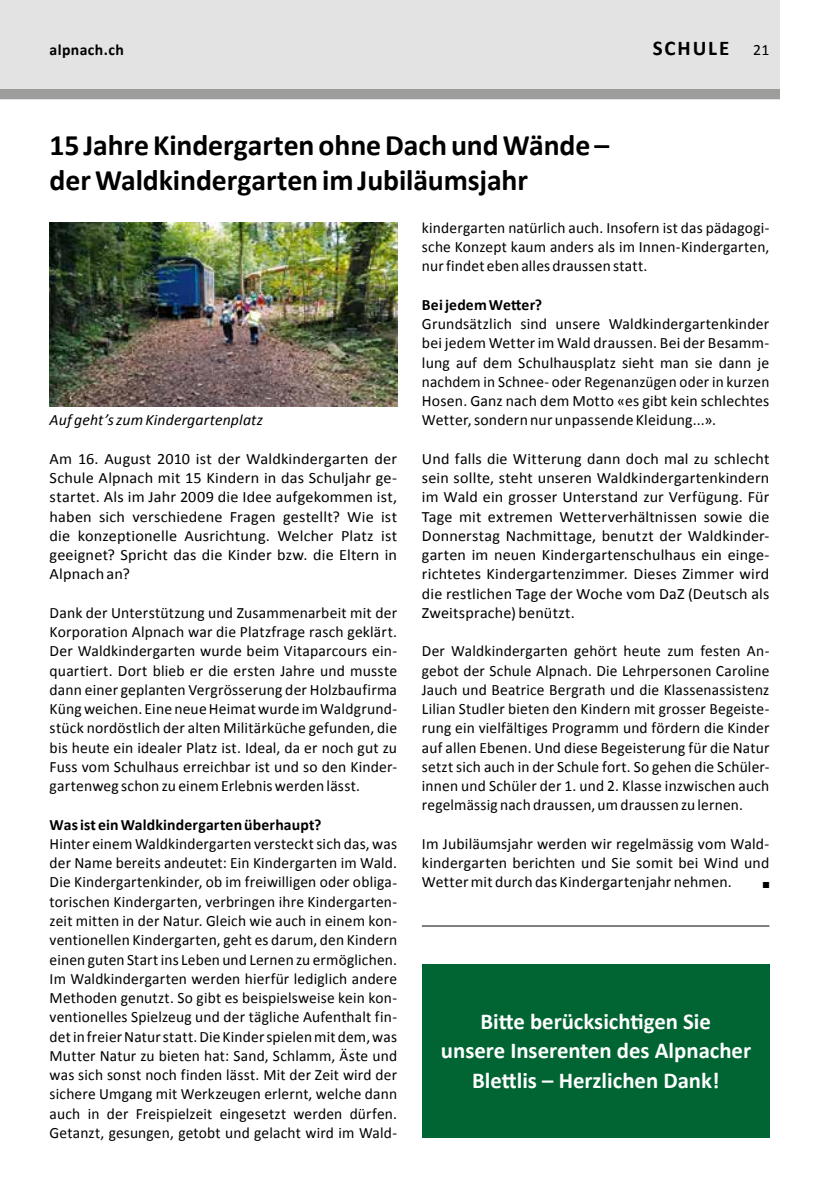
<style>
.page{position:relative;width:829px;height:1191px;background:#fff}
.page>*{position:absolute;margin:0;border:0;box-sizing:border-box;transform-origin:0 0}
.t1{font:700 29.75px/35px "Calibri";letter-spacing:-.005em;color:#000}
.t2{font:700 22.75px/29.8px "Calibri";color:#fff;text-align:center}
.t3{font:700 21px "Calibri";letter-spacing:.09em;color:#000}
.t4{font:15.75px/19.2px "Calibri";letter-spacing:.01em;color:#000;text-align:justify}
.t5{font:700 15.75px "Calibri";letter-spacing:.01em;color:#000}
.t6{font:italic 15.75px "Calibri";letter-spacing:.01em;color:#000}
.t7{font:8.75px "Zapf Dingbats ITC";color:#000}
.s1{font-weight:400;font-size:15.75px}
</style>
<div class="page">
<div style="left:0;top:0;width:779px;height:99px;background:#e3e3e3"></div>
<div style="left:0;top:89px;width:779px;height:10px;background:#9d9d9c"></div>
<hr style="left:422px;top:925px;width:347px;height:1px;background:#000">
<img style="left:50px;top:223px;width:347px;height:183px">
<div style="left:422px;top:964px;width:347px;height:173px;background:#006533"></div>
<p class="t5" style="left:50px;top:40px;width:76px">alpnach.ch</p>
<h3 class="t3" style="left:652px;top:35px;width:118px">SCHULE <span class="s1">21</span></h3>
<h1 class="t1" style="left:50px;top:128px;width:561px">15 Jahre Kindergarten ohne Dach und Wände – der Waldkindergarten im Jubiläumsjahr</h1>
<p class="t6" style="left:50px;top:409px;width:215px">Auf geht’s zum Kindergartenplatz</p>
<p class="t4" style="left:50px;top:449px;width:349px">Am 16. August 2010 ist der Waldkindergarten der Schule Alpnach mit 15 Kindern in das Schuljahr ge&shy;startet. Als im Jahr 2009 die Idee aufgekommen ist, haben sich verschiedene Fragen gestellt? Wie ist die konzeptionelle Ausrichtung. Welcher Platz ist geeignet? Spricht das die Kinder bzw. die Eltern in Alpnach an?</p>
<p class="t4" style="left:50px;top:603px;width:349px">Dank der Unterstützung und Zusammenarbeit mit der Korporation Alpnach war die Platzfrage rasch geklärt.<br>Der Waldkindergarten wurde beim Vitaparcours ein&shy;quartiert. Dort blieb er die ersten Jahre und musste dann einer geplanten Vergrösserung der Holzbaufirma Küng weichen. Eine neue Heimat wurde im Waldgrund&shy;stück nordöstlich der alten Militärküche gefunden, die bis heute ein idealer Platz ist. Ideal, da er noch gut zu Fuss vom Schulhaus erreichbar ist und so den Kinder&shy;gartenweg schon zu einem Erlebnis werden lässt.</p>
<p class="t5" style="left:50px;top:814px;width:273px">Was ist ein Waldkindergarten überhaupt?</p>
<p class="t4" style="left:50px;top:834px;width:349px">Hinter einem Waldkindergarten versteckt sich das, was der Name bereits andeutet: Ein Kindergarten im Wald.<br>Die Kindergartenkinder, ob im freiwilligen oder obliga&shy;torischen Kindergarten, verbringen ihre Kindergarten&shy;zeit mitten in der Natur. Gleich wie auch in einem kon&shy;ventionellen Kindergarten, geht es darum, den Kindern einen guten Start ins Leben und Lernen zu ermöglichen.<br>Im Waldkindergarten werden hierfür lediglich andere Methoden genutzt. So gibt es beispielsweise kein kon&shy;ventionelles Spielzeug und der tägliche Aufenthalt fin&shy;det in freier Natur statt. Die Kinder spielen mit dem, was Mutter Natur zu bieten hat: Sand, Schlamm, Äste und was sich sonst noch finden lässt. Mit der Zeit wird der sichere Umgang mit Werkzeugen erlernt, welche dann auch in der Freispielzeit eingesetzt werden dürfen.<br>Getanzt, gesungen, getobt und gelacht wird im Wald-</p>
<p class="t4" style="left:422px;top:218px;width:349px">kindergarten natürlich auch. Insofern ist das pädagogi&shy;sche Konzept kaum anders als im Innen-Kindergarten, nur findet eben alles draussen statt.</p>
<p class="t5" style="left:422px;top:294px;width:122px">Bei jedem Wetter?</p>
<p class="t4" style="left:422px;top:314px;width:349px">Grundsätzlich sind unsere Waldkindergartenkinder bei jedem Wetter im Wald draussen. Bei der Besamm&shy;lung auf dem Schulhausplatz sieht man sie dann je nachdem in Schnee- oder Regenanzügen oder in kurzen Hosen. Ganz nach dem Motto «es gibt kein schlechtes Wetter, sondern nur unpassende Kleidung...».</p>
<p class="t4" style="left:422px;top:449px;width:349px">Und falls die Witterung dann doch mal zu schlecht sein sollte, steht unseren Waldkindergartenkindern im Wald ein grosser Unterstand zur Verfügung. Für Tage mit extremen Wetterverhältnissen sowie die Donnerstag Nachmittage, benutzt der Waldkinder&shy;garten im neuen Kindergartenschulhaus ein einge&shy;richtetes Kindergartenzimmer. Dieses Zimmer wird die restlichen Tage der Woche vom DaZ (Deutsch als Zweitsprache) benützt.</p>
<p class="t4" style="left:422px;top:641px;width:349px">Der Waldkindergarten gehört heute zum festen An&shy;gebot der Schule Alpnach. Die Lehrpersonen Caroline Jauch und Beatrice Bergrath und die Klassenassistenz Lilian Studler bieten den Kindern mit grosser Begeiste&shy;rung ein vielfältiges Programm und fördern die Kinder auf allen Ebenen. Und diese Begeisterung für die Natur setzt sich auch in der Schule fort. So gehen die Schüler&shy;innen und Schüler der 1. und 2. Klasse inzwischen auch regelmässig nach draussen, um draussen zu lernen.</p>
<p class="t4" style="left:422px;top:834px;width:349px">Im Jubiläumsjahr werden wir regelmässig vom Wald&shy;kindergarten berichten und Sie somit bei Wind und Wetter mit durch das Kindergartenjahr nehmen.</p>
<p class="t7" style="left:762px;top:880px;width:8px">■</p>
<h2 class="t2" style="left:441px;top:1006px;width:312px">Bitte berücksichtigen Sie<br>unsere Inserenten des Alpnacher<br>Blettlis – Herzlichen Dank!</h2>
</div>
